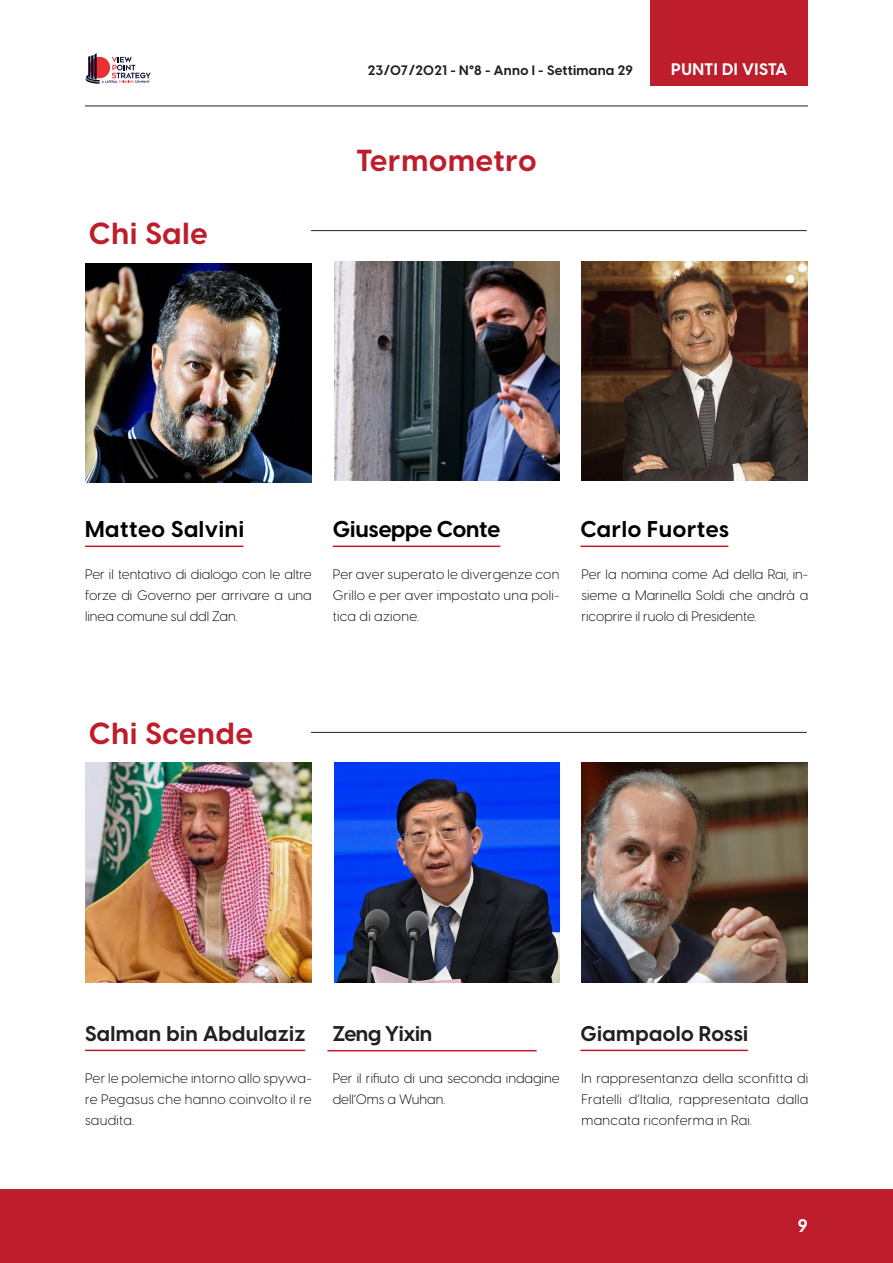
<style>
.page{position:relative;width:893px;height:1263px;background:#fff}
.page>*{position:absolute;margin:0;border:0;box-sizing:border-box;transform-origin:0 0}
.titolo{font:700 30px "Visby CF";letter-spacing:.03em;color:#be1d2c}
.sottotitolo{font:700 22.5px "Visby CF";letter-spacing:.03em;color:#000001}
.sottotitolo-2{font:700 22.5px "Visby CF";color:#000001}
.sottotitolo-3{font:700 21px "Visby CF";letter-spacing:.02em;color:#231f20}
.testo{font:700 21px "Visby CF";letter-spacing:-.02em;color:#231f20}
.testo-2{font:700 18px "Visby CF";color:#fff}
.t1{font:700 16.5px "Visby CF";letter-spacing:.03em;color:#fff}
.testo-3{font:300 13.5px/21px "Visby CF";color:#000001;text-align:justify}
.t2{font:700 13.5px "Visby CF";letter-spacing:.02em;color:#231f20}
</style>
<div class="page">
<svg style="left:86px;top:53px;width:65px;height:31px"></svg>
<hr style="left:85px;top:106px;width:723px;height:1px;background:#231f20">
<div style="left:651px;top:0;width:157px;height:85px;background:#be1d2c"></div>
<div style="left:1px;top:1189px;width:892px;height:74px;background:#be1d2c"></div>
<img style="left:86px;top:263px;width:225px;height:220px">
<img style="left:86px;top:763px;width:225px;height:219px">
<img style="left:335px;top:261px;width:225px;height:219px">
<img style="left:335px;top:763px;width:225px;height:219px">
<img style="left:582px;top:261px;width:225px;height:219px">
<img style="left:582px;top:763px;width:225px;height:219px">
<hr style="left:85px;top:546px;width:159px;height:1px;background:#be1d2c">
<hr style="left:85px;top:1050px;width:220px;height:1px;background:#be1d2c">
<hr style="left:333px;top:546px;width:167px;height:1px;background:#be1d2c">
<hr style="left:580px;top:546px;width:148px;height:1px;background:#be1d2c">
<hr style="left:580px;top:1050px;width:168px;height:1px;background:#be1d2c">
<hr style="left:311px;top:732px;width:496px;height:1px;background:#231f20">
<hr style="left:311px;top:230px;width:496px;height:1px;background:#231f20">
<hr style="left:327px;top:1050px;width:210px;height:1px;background:#be1d2c">
<p class="titolo" style="left:89px;top:214px;width:120px">Chi Sale</p>
<p class="t2" style="left:368px;top:62px;width:267px">23/07/2021 - N°8 - Anno I - Settimana 29</p>
<p class="t1" style="left:671px;top:58px;width:118px">PUNTI DI VISTA</p>
<p class="titolo" style="left:356px;top:141px;width:181px">Termometro</p>
<p class="sottotitolo" style="left:85px;top:515px;width:161px">Matteo Salvini</p>
<p class="testo-3" style="left:85px;top:564px;width:228px">Per il tentativo di dialogo con le altre forze di Governo per arrivare a una linea comune sul ddl Zan.</p>
<p class="sottotitolo-2" style="left:333px;top:515px;width:169px">Giuseppe Conte</p>
<p class="testo-3" style="left:333px;top:564px;width:228px">Per aver superato le divergenze con Grillo e per aver impostato una poli&shy;tica di azione.</p>
<p class="sottotitolo" style="left:580px;top:515px;width:150px">Carlo Fuortes</p>
<p class="testo-3" style="left:581px;top:564px;width:228px">Per la nomina come Ad della Rai, in&shy;sieme a Marinella Soldi che andrà a ricoprire il ruolo di Presidente.</p>
<p class="titolo" style="left:89px;top:714px;width:165px">Chi Scende</p>
<p class="sottotitolo-3" style="left:85px;top:1020px;width:222px">Salman bin Abdulaziz</p>
<p class="testo-3" style="left:85px;top:1068px;width:228px">Per le polemiche intorno allo spywa&shy;re Pegasus che hanno coinvolto il re saudita.</p>
<p class="testo" style="left:333px;top:1020px;width:101px">Zeng Yixin</p>
<p class="testo-3" style="left:333px;top:1068px;width:228px">Per il rifiuto di una seconda indagine dell’Oms a Wuhan.</p>
<p class="sottotitolo-3" style="left:580px;top:1020px;width:169px">Giampaolo Rossi</p>
<p class="testo-3" style="left:581px;top:1068px;width:228px">In rappresentanza della sconfitta di Fratelli d’Italia, rappresentata dalla mancata riconferma in Rai.</p>
<p class="testo-2" style="left:798px;top:1214px;width:11px">9</p>
</div>
